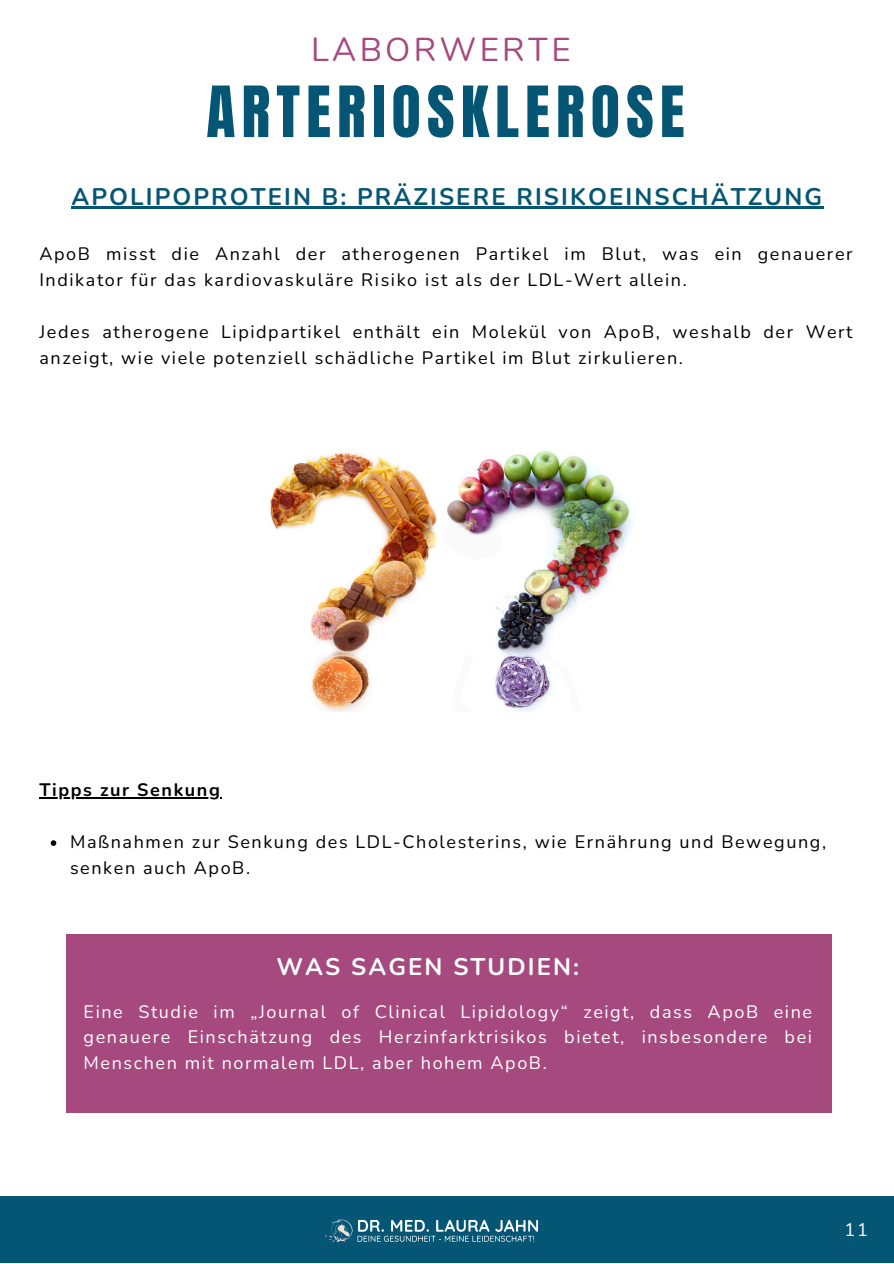
<style>
.page{position:relative;width:894px;height:1264px;background:#fff}
.page>*{position:absolute;margin:0;border:0;box-sizing:border-box;transform-origin:0 0}
.t1{font:60px "Anton";letter-spacing:.1em;color:#055674}
.t2{font:33px "Nunito";letter-spacing:.1em;color:#a5497e}
.t3{font:700 24px "Nunito";letter-spacing:.09em;color:#055674}
.t4{font:700 24px "Nunito";letter-spacing:.09em;color:#fff}
.t5{font:18px/25.8px "Nunito";letter-spacing:.09em;color:#000}
.t6{font:18px/25.8px "Nunito";letter-spacing:.09em;color:#fff;text-align:justify}
.t7{font:700 18px "Nunito";letter-spacing:.09em;color:#000}
</style>
<div class="page">
<div style="left:0;top:1196px;width:893px;height:67px;background:#055674"></div>
<svg style="left:325px;top:1219px;width:213px;height:23px"></svg>
<img style="left:269px;top:451px;width:364px;height:260px">
<div style="left:66px;top:934px;width:765px;height:179px;background:#a5497e"></div>
<hr style="left:71px;top:207px;width:753px;height:2px;background:#055674">
<hr style="left:39px;top:797px;width:182px;height:1px;background:#000">
<svg style="left:51px;top:840px;width:5px;height:6px"></svg>
<p class="t2" style="left:311px;top:27px;width:261px">LABORWERTE</p>
<p class="t1" style="left:206px;top:69px;width:479px">ARTERIOSKLEROSE</p>
<p class="t3" style="left:71px;top:180px;width:751px">APOLIPOPROTEIN B: PRÄZISERE RISIKOEINSCHÄTZUNG</p>
<h3 class="t5" style="left:39px;top:241px;width:814px">ApoB misst die Anzahl der atherogenen Partikel im Blut, was ein genauerer<br>Indikator für das kardiovaskuläre Risiko ist als der LDL-Wert allein.</h3>
<p class="t5" style="left:39px;top:319px;width:814px">Jedes atherogene Lipidpartikel enthält ein Molekül von ApoB, weshalb der Wert anzeigt, wie viele potenziell schädliche Partikel im Blut zirkulieren.</p>
<p class="t7" style="left:39px;top:778px;width:182px">Tipps zur Senkung</p>
<h2 class="t5" style="left:70px;top:829px;width:757px">Maßnahmen zur Senkung des LDL-Cholesterins, wie Ernährung und Bewegung, senken auch ApoB.</h2>
<p class="t4" style="left:276px;top:950px;width:304px">WAS SAGEN STUDIEN:</p>
<h2 class="t6" style="left:84px;top:998px;width:729px">Eine Studie im „Journal of Clinical Lipidology“ zeigt, dass ApoB eine genauere Einschätzung des Herzinfarktrisikos bietet, insbesondere bei Menschen mit normalem LDL, aber hohem ApoB.</h2>
<p class="t6" style="left:844px;top:1216px;width:25px">11</p>
</div>
